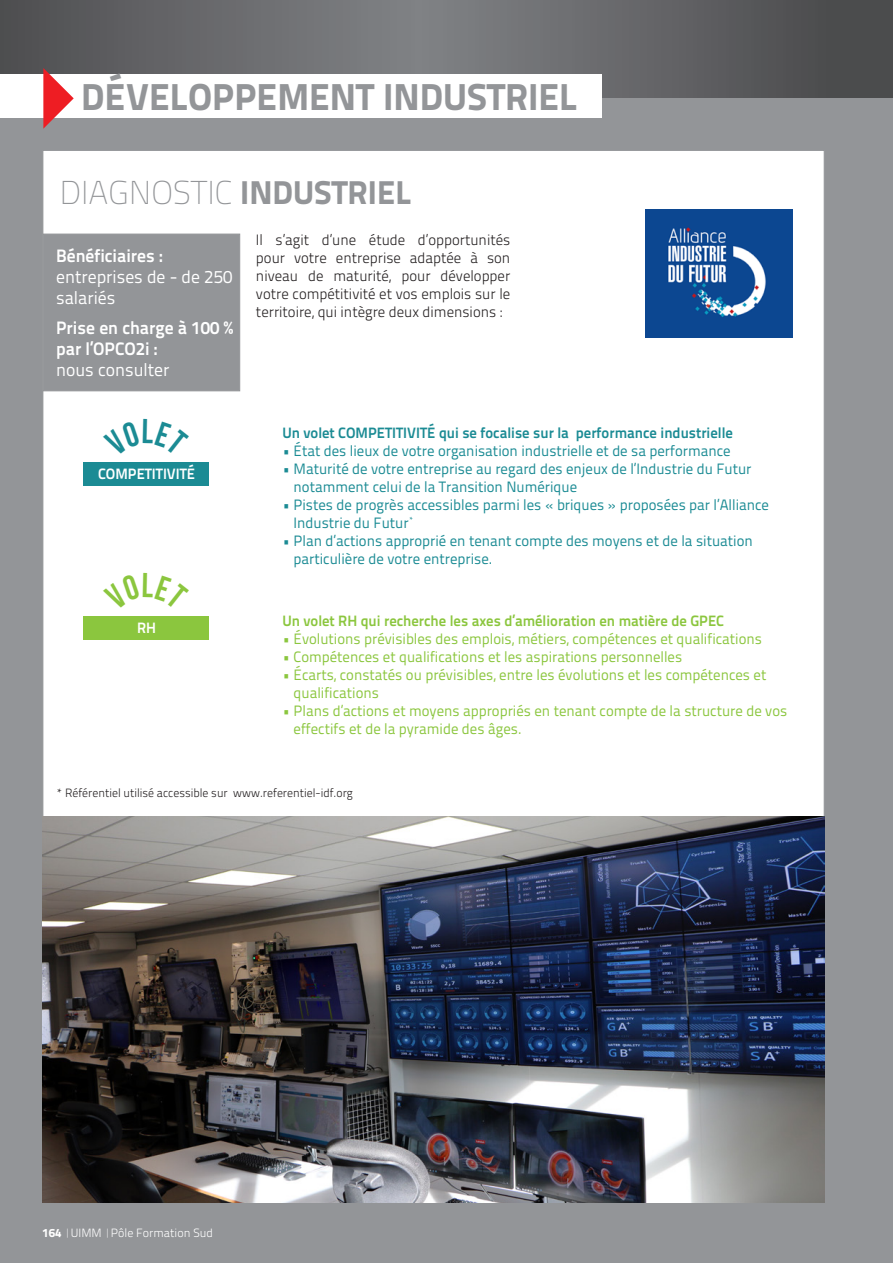
<style>
.page{position:relative;width:893px;height:1263px;background:#fff}
.page>*{position:absolute;margin:0;border:0;box-sizing:border-box;transform-origin:0 0}
.t1{font:800 37.5px "Titillium Text 22 L";color:#939598}
.t2{font:100 33px "Titillium Text 22 L";color:#939598}
.t3{font:18px/21px "Titillium Text 22 L";color:#fff}
.t4{font:700 18px/21px "Titillium Text 22 L";color:#fff}
.t5{font:15px/18px "Titillium Text 22 L";color:#1b8b94}
.t6{font:15px/18px "Titillium Text 22 L";color:#8bc63e}
.t7{font:300 15px/18px "Titillium Text 22 L";color:#231f20;text-align:justify}
.t8{font:700 15px "Titillium Text 22 L";color:#1b8b94}
.t9{font:700 15px "Titillium Text 22 L";color:#8bc63e}
.t10{font:700 15px "Titillium Text 22 L";color:#fff}
.t11{font:300 12px "Titillium Text 22 L";color:#231f20}
.t12{font:300 12px "Titillium Text 22 L";color:#fff}
.s1{font-weight:800}
.s2{font-weight:700}
</style>
<div class="page">
<svg style="left:0;top:0;width:893px;height:98px;background:#646467"></svg>
<div style="left:0;top:98px;width:893px;height:1165px;background:#939598"></div>
<div style="left:43px;top:150px;width:782px;height:1052px;background:#fff;border:1px solid #939598"></div>
<div style="left:0;top:74px;width:601px;height:44px;background:#fff"></div>
<svg style="left:43px;top:68px;width:31px;height:61px"></svg>
<div style="left:43px;top:234px;width:197px;height:157px;background:#939598"></div>
<img style="left:43px;top:817px;width:782px;height:385px">
<div style="left:83px;top:462px;width:125px;height:24px;background:#1b8b94"></div>
<div style="left:83px;top:616px;width:125px;height:23px;background:#8bc63e"></div>
<img style="left:645px;top:209px;width:148px;height:128px">
<p class="t1" style="left:81px;top:68px;width:498px">DÉVELOPPEMENT INDUSTRIEL</p>
<p class="t2" style="left:60px;top:169px;width:353px">DIAGNOSTIC <span class="s1">INDUSTRIEL</span></p>
<p class="t7" style="left:256px;top:230px;width:256px">Il s’agit d’une étude d’opportunités pour votre entreprise adaptée à son niveau de maturité, pour développer votre compétitivité et vos emplois sur le territoire, qui intègre deux dimensions :</p>
<p class="t3" style="left:56px;top:244px;width:178px"><span class="s2">Bénéficiaires : </span>entreprises de - de 250 salariés</p>
<p class="t4" style="left:56px;top:316px;width:178px">Prise en charge à 100 % par l’OPCO2i :</p>
<p class="t3" style="left:56px;top:358px;width:115px">nous consulter</p>
<p class="t10" style="left:98px;top:462px;width:99px">COMPETITIVITÉ</p>
<p class="t10" style="left:137px;top:616px;width:20px">RH</p>
<p class="t8" style="left:282px;top:421px;width:452px">Un volet COMPETITIVITÉ qui se focalise sur la performance industrielle</p>
<p class="t5" style="left:282px;top:441px;width:450px">• État des lieux de votre organisation industrielle et de sa performance</p>
<p class="t5" style="left:294px;top:459px;width:459px;text-indent:-11px">• Maturité de votre entreprise au regard des enjeux de l’Industrie du Futur notamment celui de la Transition Numérique</p>
<p class="t5" style="left:294px;top:495px;width:477px;text-indent:-11px">• Pistes de progrès accessibles parmi les « briques » proposées par l’Alliance<br>Industrie du Futur<sup>*</sup></p>
<p class="t5" style="left:294px;top:531px;width:461px;text-indent:-11px"><span class="s2">•</span> Plan d’actions approprié en tenant compte des moyens et de la situation particulière de votre entreprise.</p>
<p class="t9" style="left:282px;top:610px;width:443px">Un volet RH qui recherche les axes d’amélioration en matière de GPEC</p>
<p class="t6" style="left:282px;top:629px;width:481px">• Évolutions prévisibles des emplois, métiers, compétences et qualifications</p>
<p class="t6" style="left:282px;top:647px;width:401px">• Compétences et qualifications et les aspirations personnelles</p>
<p class="t6" style="left:294px;top:665px;width:474px;text-indent:-11px">• Écarts, constatés ou prévisibles, entre les évolutions et les compétences et qualifications</p>
<p class="t6" style="left:294px;top:701px;width:495px;text-indent:-11px">• Plans d’actions et moyens appropriés en tenant compte de la structure de vos effectifs et de la pyramide des âges.</p>
<p class="t11" style="left:56px;top:784px;width:298px">* Référentiel utilisé accessible sur www.referentiel-idf.org</p>
<p class="t12" style="left:43px;top:1224px;width:172px"><span class="s1">164</span> UIMM Pôle Formation Sud</p>
</div>
